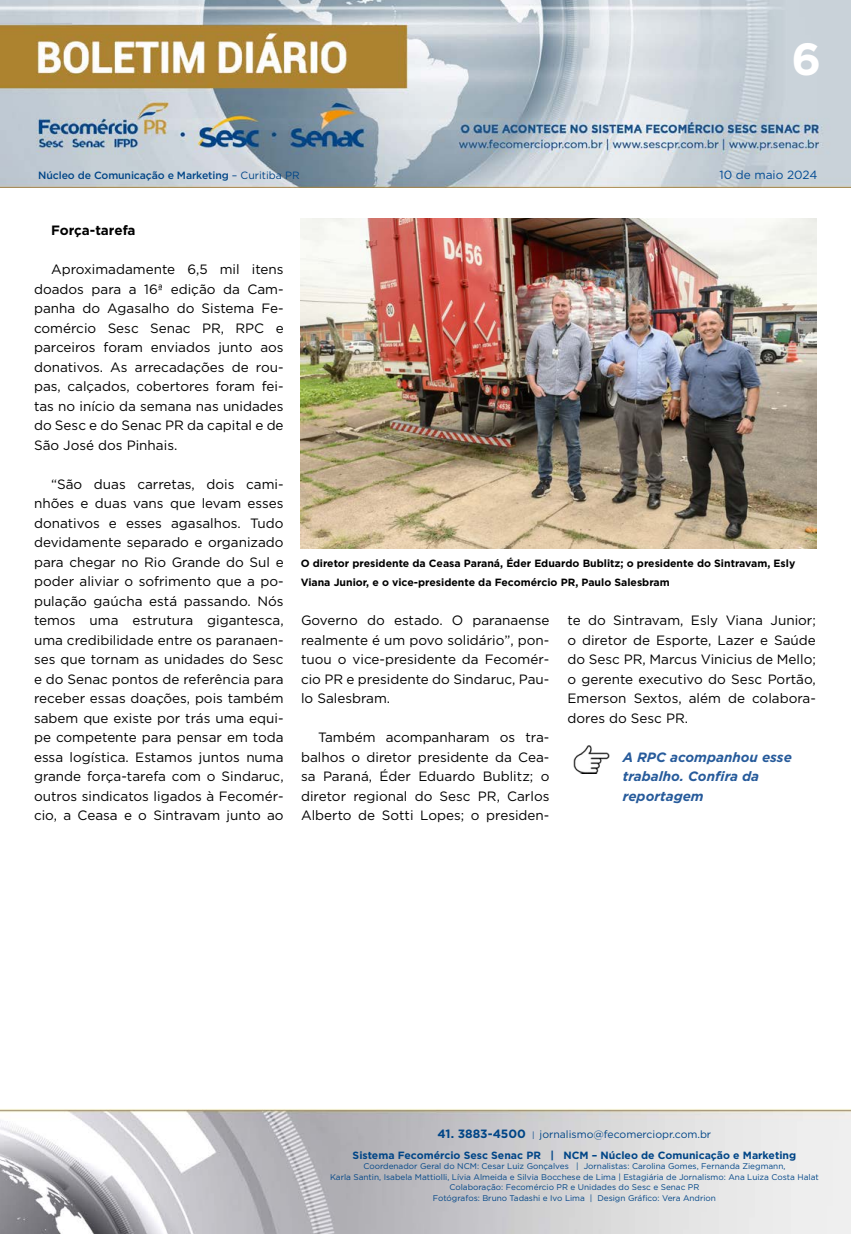
<style>
.page{position:relative;width:851px;height:1234px;background:#fff}
.page>*{position:absolute;margin:0;border:0;box-sizing:border-box;transform-origin:0 0}
.t1{font:700 45px "Gotham";color:#fff}
.t2{font:13.5px/19.5px "Gotham";color:#000;text-align:justify}
.t3{font:italic 700 13.5px/19.5px "Gotham";color:#275b9b}
.t4{font:700 13.5px "Gotham";color:#000}
.t5{font:11.85px "Gotham";color:#004a93}
.t6{font:700 10.5px/19.5px "Gotham";color:#000}
.t7{font:700 10.5px/21px "Gotham";color:#004587;text-align:center}
.t8{font:500 10.5px "Gotham";letter-spacing:-.01em;color:#004587}
.t9{font:8.25px/10.5px "Gotham";color:#004587;text-align:center}
.s1{font-weight:400}
.s2{font-size:12px}
.s3{font-weight:400;font-size:8.25px}
</style>
<div class="page">
<img style="left:0;top:0;width:850px;height:188px">
<img style="left:0;top:1109px;width:850px;height:124px">
<img style="left:301px;top:218px;width:515px;height:330px">
<img style="left:573px;top:745px;width:36px;height:28px">
<h1 class="t1" style="left:791px;top:29px;width:31px">6</h1>
<p class="t8" style="left:38px;top:168px;width:263px">Núcleo de Comunicação e Marketing <span class="s1">– Curitiba PR</span></p>
<p class="t5" style="left:719px;top:167px;width:99px">10 de maio 2024</p>
<p class="t4" style="left:51px;top:221px;width:86px">Força-tarefa</p>
<p class="t2" style="left:34px;top:259px;width:251px;text-indent:17px">Aproximadamente 6,5 mil itens doados para a 16ª edição da Cam&shy;panha do Agasalho do Sistema Fe&shy;comércio Sesc Senac PR, RPC e parceiros foram enviados junto aos donativos. As arrecadações de rou&shy;pas, calçados, cobertores foram fei&shy;tas no início da semana nas unidades do Sesc e do Senac PR da capital e de São José dos Pinhais.</p>
<p class="t2" style="left:34px;top:474px;width:251px;text-indent:17px">“São duas carretas, dois cami&shy;nhões e duas vans que levam esses donativos e esses agasalhos. Tudo devidamente separado e organizado para chegar no Rio Grande do Sul e poder aliviar o sofrimento que a po&shy;pulação gaúcha está passando. Nós temos uma estrutura gigantesca, uma credibilidade entre os paranaen&shy;ses que tornam as unidades do Sesc e do Senac pontos de referência para receber essas doações, pois também sabem que existe por trás uma equi&shy;pe competente para pensar em toda essa logística. Estamos juntos numa grande força-tarefa com o Sindaruc, outros sindicatos ligados à Fecomér&shy;cio, a Ceasa e o Sintravam junto ao</p>
<p class="t6" style="left:300px;top:553px;width:496px">O diretor presidente da Ceasa Paraná, Éder Eduardo Bublitz; o presidente do Sintravam, Esly<br>Viana Junior, e o vice-presidente da Fecomércio PR, Paulo Salesbram</p>
<p class="t2" style="left:301px;top:610px;width:250px">Governo do estado. O paranaense realmente é um povo solidário”, pon&shy;tuou o vice-presidente da Fecomér&shy;cio PR e presidente do Sindaruc, Pau&shy;lo Salesbram.</p>
<p class="t2" style="left:301px;top:727px;width:250px;text-indent:17px">Também acompanharam os tra&shy;balhos o diretor presidente da Cea&shy;sa Paraná, Éder Eduardo Bublitz; o diretor regional do Sesc PR, Carlos Alberto de Sotti Lopes; o presiden-</p>
<p class="t2" style="left:567px;top:610px;width:250px">te do Sintravam, Esly Viana Junior; o diretor de Esporte, Lazer e Saúde do Sesc PR, Marcus Vinicius de Mello; o gerente executivo do Sesc Portão, Emerson Sextos, além de colabora&shy;dores do Sesc PR.</p>
<p class="t3" style="left:622px;top:747px;width:170px">A RPC acompanhou esse trabalho. Confira da reportagem</p>
<p class="t7" style="left:352px;top:1122px;width:445px"><span class="s2">41. 3883-4500</span> <span class="s3">|</span> <span class="s1">jornalismo@fecomerciopr.com.br<br></span>Sistema Fecomércio Sesc Senac PR | NCM – Núcleo de Comunicação e Marketing</p>
<p class="t9" style="left:330px;top:1160px;width:490px">Coordenador Geral do NCM: Cesar Luiz Gonçalves | Jornalistas: Carolina Gomes, Fernanda Ziegmann,<br>Karla Santin, Isabela Mattiolli, Lívia Almeida e Silvia Bocchese de Lima | Estagiária de Jornalismo: Ana Luiza Costa Halat Colaboração: Fecomércio PR e Unidades do Sesc e Senac PR<br>Fotógrafos: Bruno Tadashi e Ivo Lima | Design Gráfico: Vera Andrion</p>
</div>
